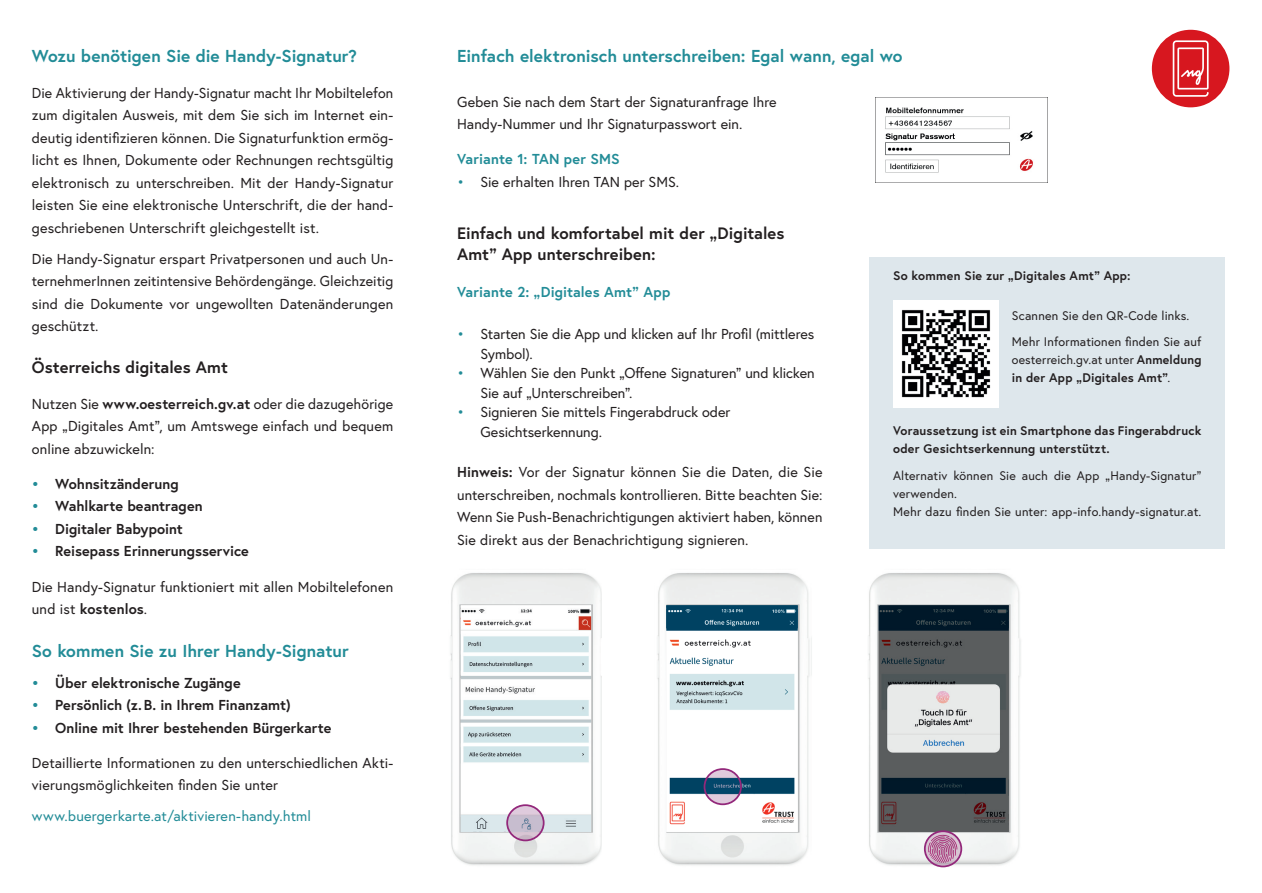
<style>
.page{position:relative;width:1262px;height:893px;background:#fff}
.page>*{position:absolute;margin:0;border:0;box-sizing:border-box;transform-origin:0 0}
.t1{font:700 17.25px "Europa Austria";color:#228c97}
.t2{font:700 16.5px/21px "Europa Austria";color:#231f20}
.t3{font:14.4px/22.5px "Europa Austria";letter-spacing:.005em;color:#231f20}
.t4{font:700 14.4px "Europa Austria";color:#231f20}
.t5{font:700 14.4px "Europa Austria";letter-spacing:.005em;color:#228c97}
.t6{font:14.4px "Europa Austria";letter-spacing:.01em;color:#228c97}
.t7{font:700 12.45px/18px "Europa Austria";letter-spacing:.015em;color:#231f20}
.t8{font:12.45px/18px "Europa Austria";letter-spacing:.015em;color:#231f20}
.s1{font-weight:700}
.s2{color:#228c97}
.s3{font-weight:400}
</style>
<div class="page">
<div style="left:1152px;top:30px;width:77px;height:77px;background:#d7171f;border-radius:50%"></div>
<svg style="left:1173px;top:40px;width:36px;height:57px"></svg>
<img style="left:876px;top:97px;width:171px;height:86px">
<div style="left:870px;top:257px;width:355px;height:56px;background:#dee7ec"></div>
<div style="left:870px;top:297px;width:355px;height:38px;background:#dee7ec"></div>
<div style="left:870px;top:324px;width:355px;height:74px;background:#dee7ec"></div>
<div style="left:870px;top:386px;width:355px;height:38px;background:#dee7ec"></div>
<div style="left:870px;top:413px;width:355px;height:56px;background:#dee7ec"></div>
<div style="left:870px;top:457px;width:355px;height:92px;background:#dee7ec"></div>
<div style="left:893px;top:300px;width:106px;height:107px;background:#fff"></div>
<img style="left:901px;top:310px;width:90px;height:88px">
<img style="left:450px;top:573px;width:152px;height:292px">
<img style="left:461px;top:605px;width:130px;height:227px">
<img style="left:510px;top:832px;width:31px;height:8px">
<img style="left:507px;top:805px;width:37px;height:27px">
<div style="left:506px;top:804px;width:39px;height:37px;border:2px solid #93287b;border-radius:50%"></div>
<img style="left:657px;top:573px;width:153px;height:292px">
<img style="left:666px;top:605px;width:132px;height:227px">
<img style="left:704px;top:769px;width:37px;height:35px">
<div style="left:704px;top:768px;width:38px;height:37px;border:2px solid #93287b;border-radius:50%"></div>
<img style="left:868px;top:573px;width:153px;height:292px">
<img style="left:878px;top:605px;width:131px;height:227px">
<img style="left:925px;top:832px;width:2px;height:33px">
<div style="left:924px;top:830px;width:38px;height:37px;border:2px solid #93287b;border-radius:50%"></div>
<svg style="left:927px;top:831px;width:39px;height:37px"></svg>
<p class="t1" style="left:32px;top:45px;width:327px">Wozu benötigen Sie die Handy-Signatur?</p>
<p class="t3" style="left:32px;top:81px;width:363px;text-align:justify">Die Aktivierung der Handy-Signatur macht Ihr Mobiltelefon zum digitalen Ausweis, mit dem Sie sich im Internet ein&shy;deutig identifizieren können. Die Signaturfunktion ermög&shy;licht es Ihnen, Dokumente oder Rechnungen rechtsgültig elektronisch zu unter schreiben. Mit der Handy-Signatur leisten Sie eine elektronische Unterschrift, die der hand&shy;geschriebenen Unterschrift gleichgestellt ist.</p>
<p class="t3" style="left:32px;top:247px;width:363px;text-align:justify">Die Handy-Signatur erspart Privatpersonen und auch Un&shy;ternehmerInnen zeitintensive Behördengänge. Gleichzeitig sind die Dokumente vor ungewollten Datenänderungen geschützt.</p>
<p class="t2" style="left:32px;top:357px;width:198px">Österreichs digitales Amt</p>
<p class="t3" style="left:32px;top:392px;width:363px;text-align:justify">Nutzen Sie <span class="s1">www.oesterreich.gv.at</span> oder die dazugehörige App „Digitales Amt”, um Amtswege einfach und bequem online abzuwickeln:</p>
<p class="t4" style="left:32px;top:474px;width:148px"><span class="s2">•</span> Wohnsitzänderung</p>
<p class="t4" style="left:32px;top:497px;width:172px"><span class="s2">•</span> Wahlkarte beantragen</p>
<p class="t4" style="left:32px;top:519px;width:153px"><span class="s2">•</span> Digitaler Babypoint</p>
<p class="t4" style="left:32px;top:542px;width:218px"><span class="s2">•</span> Reisepass Erinnerungsservice</p>
<p class="t3" style="left:32px;top:575px;width:363px">Die Handy-Signatur funktioniert mit allen Mobiltelefonen und ist <span class="s1">kostenlos</span>.</p>
<p class="t1" style="left:32px;top:639px;width:318px">So kommen Sie zu Ihrer Handy-Signatur</p>
<p class="t4" style="left:32px;top:673px;width:210px"><span class="s2">•</span> Über elektronische Zugänge</p>
<p class="t4" style="left:32px;top:695px;width:260px"><span class="s2">•</span> Persönlich (z. B. in Ihrem Finanzamt)</p>
<p class="t4" style="left:32px;top:718px;width:301px"><span class="s2">•</span> Online mit Ihrer bestehenden Bürgerkarte</p>
<p class="t3" style="left:32px;top:751px;width:363px">Detaillierte Informationen zu den unterschiedlichen Akti&shy;vierungsmöglichkeiten finden Sie unter</p>
<p class="t6" style="left:32px;top:807px;width:281px">www.buergerkarte.at/aktivieren-handy.html</p>
<p class="t1" style="left:457px;top:45px;width:447px">Einfach elektronisch unterschreiben: Egal wann, egal wo</p>
<p class="t3" style="left:457px;top:90px;width:321px">Geben Sie nach dem Start der Signaturanfrage Ihre<br>Handy-Nummer und Ihr Signaturpasswort ein.</p>
<p class="t5" style="left:457px;top:149px;width:164px">Variante 1: TAN per SMS</p>
<p class="t3" style="left:457px;top:170px;width:224px"><span class="s2">•</span> Sie erhalten Ihren TAN per SMS.</p>
<p class="t2" style="left:457px;top:223px;width:329px">Einfach und komfortabel mit der „Digitales<br>Amt” App unterschreiben:</p>
<p class="t5" style="left:457px;top:282px;width:215px">Variante 2: „Digitales Amt” App</p>
<p class="t3" style="left:480px;top:324px;width:335px;line-height:19.5px;text-indent:-23px"><span class="s2">•</span> Starten Sie die App und klicken auf Ihr Profil (mittleres<br>Symbol).</p>
<p class="t3" style="left:480px;top:363px;width:336px;line-height:19.5px;text-indent:-23px"><span class="s2">•</span> Wählen Sie den Punkt „Offene Signaturen” und klicken<br>Sie auf „Unterschreiben”.</p>
<p class="t3" style="left:480px;top:402px;width:252px;line-height:19.5px;text-indent:-23px"><span class="s2">•</span> Signieren Sie mittels Fingerabdruck oder<br>Gesichtserkennung.</p>
<p class="t3" style="left:457px;top:461px;width:367px;text-align:justify"><span class="s1">Hinweis:</span> Vor der Signatur können Sie die Daten, die Sie unterschreiben, nochmals kontrollieren. Bitte beachten Sie:<br>Wenn Sie Push-Benachrichtigungen aktiviert haben, können Sie direkt aus der Benachrichtigung signieren.</p>
<p class="t7" style="left:893px;top:266px;width:239px">So kommen Sie zur „Digitales Amt” App:</p>
<p class="t8" style="left:1012px;top:302px;width:191px;line-height:26.5px">Scannen Sie den QR-Code links.<br>Mehr Informationen finden Sie auf</p>
<p class="t7" style="left:1012px;top:351px;width:191px"><span class="s3">oesterreich.gv.at unter</span> Anmeldung in der App „Digitales Amt”<span class="s3">.</span></p>
<p class="t7" style="left:893px;top:422px;width:310px">Voraussetzung ist ein Smartphone das Fingerabdruck oder Gesichtserkennung unterstützt.</p>
<p class="t8" style="left:893px;top:466px;width:310px">Alternativ können Sie auch die App „Handy-Signatur” verwenden.<br>Mehr dazu finden Sie unter: app-info.handy-signatur.at.</p>
</div>
